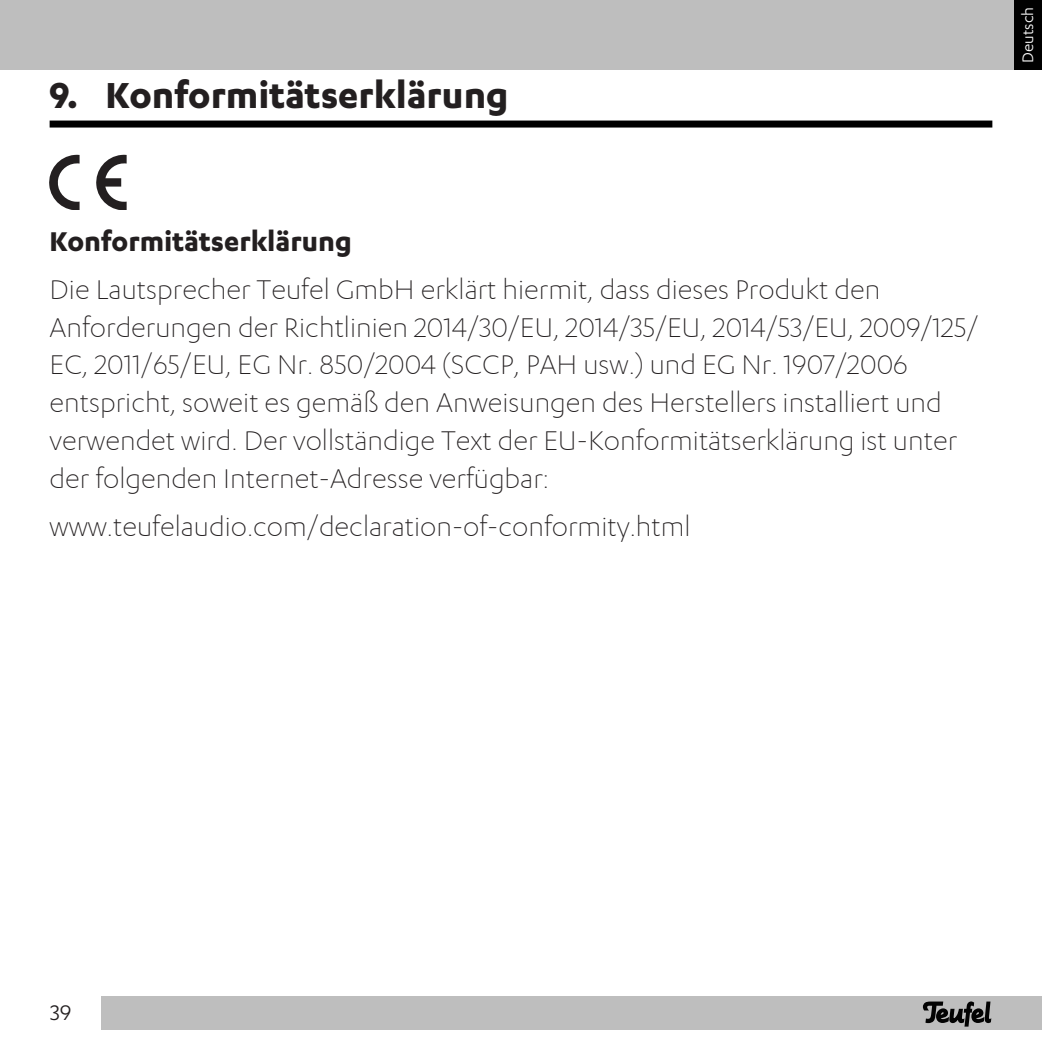
<style>
.page{position:relative;width:1042px;height:1042px;background:#fff}
.page>*{position:absolute;margin:0;border:0;box-sizing:border-box;transform-origin:0 0}
.Heading_1{font:700 42px "Karbon";color:#231f20}
.Text{font:300 31.5px/37.8px "Karbon";color:#231f20}
.Text-2{font:700 31.5px "Karbon";color:#231f20}
.t1{font:24.5px "Karbon";color:#231f20}
.t2{font:17.5px "Karbon";color:#fff}
</style>
<div class="page">
<div style="left:0;top:0;width:1015px;height:69px;background:#bebebe"></div>
<div style="left:50px;top:121px;width:942px;height:7px;background:#000"></div>
<div style="left:1014px;top:0;width:28px;height:69px;background:#000"></div>
<div style="left:101px;top:996px;width:941px;height:33px;background:#bebebe"></div>
<svg style="left:923px;top:1001px;width:68px;height:25px"></svg>
<svg style="left:50px;top:155px;width:30px;height:55px"></svg>
<svg style="left:96px;top:155px;width:31px;height:55px"></svg>
<p class="Heading_1" style="left:50px;top:71px;width:460px">9. Konformitätserklärung</p>
<p class="t2" style="left:1018px;top:63px;width:58px;rotate:-90deg">Deutsch</p>
<p class="Text-2" style="left:50px;top:223px;width:304px">Konformitätserklärung</p>
<p class="Text" style="left:50px;top:270px;width:930px">Die Lautsprecher Teufel GmbH erklärt hiermit, dass dieses Produkt den Anforderungen der Richtlinien 2014/30/EU, 2014/35/EU, 2014/53/EU, 2009/125/ EC, 2011/65/EU, EG Nr. 850/2004 (SCCP, PAH usw.) und EG Nr. 1907/2006 entspricht, soweit es gemäß den Anweisungen des Herstellers installiert und verwendet wird. Der vollständige Text der EU-Konformitätserklärung ist unter der folgenden Internet-Adresse verfügbar:</p>
<p class="Text" style="left:50px;top:507px;width:642px">www.teufelaudio.com/declaration-of-conformity.html</p>
<p class="t1" style="left:50px;top:999px;width:23px">39</p>
</div>
